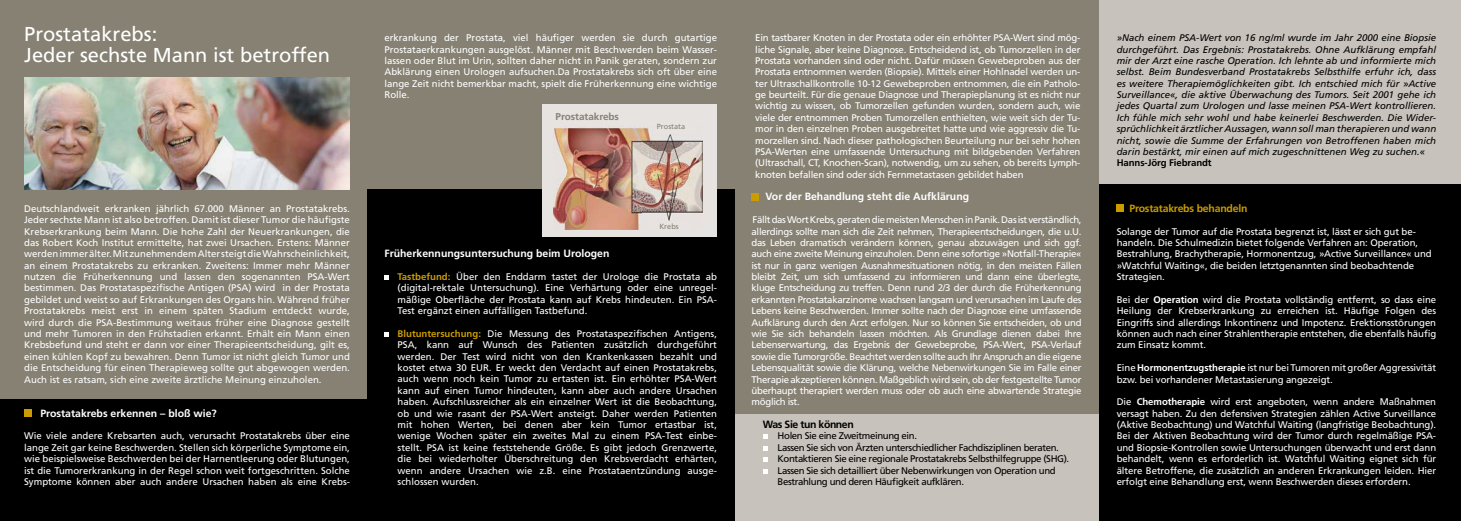
<style>
.page{position:relative;width:1461px;height:521px;background:#868173}
.page>*{position:absolute;margin:0;border:0;box-sizing:border-box;transform-origin:0 0}
.t1{font:20.12px/21px "Frutiger LT Std";color:#fff}
.t2{font:700 10.5px "Frutiger LT Std";color:#fff}
.t3{font:700 10.5px "Frutiger LT Std";letter-spacing:-.02em;color:#ca9c00}
.t4{font:700 10.5px "Frutiger LT Std";letter-spacing:-.04em;color:#000}
.t5{font:700 9.89px "Frutiger LT Std";color:#868173}
.t6{font:9.62px/11.4px "Frutiger LT Std";letter-spacing:-.01em;color:#fff;text-align:justify}
.t7{font:italic 9.62px/11.4px "Frutiger LT Std";color:#000;text-align:justify}
.t8{font:9.62px/11.4px "Frutiger LT Std";letter-spacing:-.04em;color:#000}
.t9{font:700 9.62px "Frutiger LT Std";letter-spacing:-.01em;color:#000}
.t10{font:7.44px "Frutiger LT Std";color:#868173}
.s1{font-weight:700;color:#ca9c00}
.s2{font-weight:700}
</style>
<div class="page">
<div style="left:1099px;top:0;width:362px;height:189px;background:#c7c2bb"></div>
<div style="left:734px;top:414px;width:365px;height:107px;background:#c7c2bb"></div>
<div style="left:367px;top:189px;width:367px;height:332px;background:#000"></div>
<div style="left:1099px;top:185px;width:362px;height:336px;background:#000"></div>
<div style="left:0;top:399px;width:372px;height:122px;background:#000"></div>
<div style="left:24px;top:409px;width:8px;height:8px;background:#ca9c00"></div>
<svg style="left:384px;top:275px;width:5px;height:5px"></svg>
<svg style="left:384px;top:332px;width:5px;height:5px"></svg>
<div style="left:752px;top:193px;width:7px;height:7px;background:#ca9c00"></div>
<div style="left:1117px;top:204px;width:7px;height:8px;background:#ca9c00"></div>
<div style="left:542px;top:104px;width:175px;height:133px;background:#e6e3e0"></div>
<img style="left:553px;top:127px;width:150px;height:102px">
<div style="left:654px;top:123px;width:42px;height:11px;background:#e6e3e0"></div>
<div style="left:648px;top:221px;width:42px;height:8px;background:#e6e3e0"></div>
<svg style="left:763px;top:434px;width:5px;height:5px"></svg>
<svg style="left:763px;top:446px;width:5px;height:5px"></svg>
<svg style="left:763px;top:457px;width:5px;height:5px"></svg>
<svg style="left:763px;top:469px;width:5px;height:4px"></svg>
<img style="left:24px;top:78px;width:326px;height:111px">
<h1 class="t1" style="left:24px;top:24px;width:308px">Prostatakrebs:<br>Jeder sechste Mann ist betroffen</h1>
<p class="t6" style="left:24px;top:203px;width:327px">Deutschlandweit erkranken jährlich 67.000 Männer an Prostatakrebs.<br>Jeder sechste Mann ist also betroffen. Damit ist dieser Tumor die häufigste Krebserkrankung beim Mann. Die hohe Zahl der Neuerkrankungen, die das Robert Koch Institut ermittelte, hat zwei Ursachen. Erstens: Männer werden immer älter. Mit zunehmendem Alter steigt die Wahrscheinlichkeit, an einem Prostatakrebs zu erkranken. Zweitens: Immer mehr Männer nutzen die Früherkennung und lassen den sogenannten PSA-Wert bestimmen. Das Prostataspezifische Antigen (PSA) wird in der Prostata gebildet und weist so auf Erkrankungen des Organs hin. Während früher Prostatakrebs meist erst in einem späten Stadium entdeckt wurde, wird durch die PSA-Bestimmung weitaus früher eine Diagnose gestellt und mehr Tumoren in den Frühstadien erkannt. Erhält ein Mann einen Krebsbefund und steht er dann vor einer Therapieentscheidung, gilt es, einen kühlen Kopf zu bewahren. Denn Tumor ist nicht gleich Tumor und die Entscheidung für einen Therapieweg sollte gut abgewogen werden.<br>Auch ist es ratsam, sich eine zweite ärztliche Meinung einzuholen.</p>
<p class="t2" style="left:40px;top:407px;width:178px">Prostatakrebs erkennen – bloß wie?</p>
<p class="t6" style="left:24px;top:430px;width:327px">Wie viele andere Krebsarten auch, verursacht Prostatakrebs über eine lange Zeit gar keine Beschwerden. Stellen sich körperliche Symptome ein, wie beispielsweise Beschwerden bei der Harnentleerung oder Blutungen, ist die Tumorerkrankung in der Regel schon weit fortgeschritten. Solche Symptome können aber auch andere Ursachen haben als eine Krebs-</p>
<p class="t6" style="left:384px;top:32px;width:334px">erkrankung der Prostata, viel häufiger werden sie durch gutartige Prostataerkrankungen ausgelöst. Männer mit Beschwerden beim Wasser&shy;lassen oder Blut im Urin, sollten daher nicht in Panik geraten, sondern zur Abklärung einen Urologen aufsuchen.Da Prostatakrebs sich oft über eine lange Zeit nicht bemerkbar macht, spielt die Früherkennung eine wichtige Rolle.</p>
<p class="t5" style="left:555px;top:111px;width:65px">Prostatakrebs</p>
<p class="t10" style="left:657px;top:122px;width:30px">Prostata</p>
<p class="t10" style="left:659px;top:222px;width:21px">Krebs</p>
<p class="t2" style="left:384px;top:247px;width:226px">Früherkennungsuntersuchung beim Urologen</p>
<p class="t6" style="left:398px;top:271px;width:321px"><span class="s1">Tastbefund:</span> Über den Enddarm tastet der Urologe die Prostata ab (digital-rektale Untersuchung). Eine Verhärtung oder eine unregel&shy;mäßige Oberfläche der Prostata kann auf Krebs hindeuten. Ein PSA-Test ergänzt einen auffälligen Tastbefund.</p>
<p class="t6" style="left:398px;top:328px;width:321px"><span class="s1">Blutuntersuchung:</span> Die Messung des Prostataspezifischen Antigens, PSA, kann auf Wunsch des Patienten zusätzlich durchgeführt werden. Der Test wird nicht von den Krankenkassen bezahlt und kostet etwa 30 EUR. Er weckt den Verdacht auf einen Prostatakrebs, auch wenn noch kein Tumor zu ertasten ist. Ein erhöhter PSA-Wert kann auf einen Tumor hindeuten, kann aber auch andere Ursachen haben. Aufschlussreicher als ein einzelner Wert ist die Beobachtung, ob und wie rasant der PSA-Wert ansteigt. Daher werden Patienten mit hohen Werten, bei denen aber kein Tumor ertastbar ist, wenige Wochen später ein zweites Mal zu einem PSA-Test einbe&shy;stellt. PSA ist keine feststehende Größe. Es gibt jedoch Grenzwerte, die bei wiederholter Überschreitung den Krebsverdacht erhärten, wenn andere Ursachen wie z.B. eine Prostataentzündung ausge&shy;schlossen wurden.</p>
<p class="t6" style="left:755px;top:32px;width:327px">Ein tastbarer Knoten in der Prostata oder ein erhöhter PSA-Wert sind mög&shy;liche Signale, aber keine Diagnose. Entscheidend ist, ob Tumorzellen in der Prostata vorhanden sind oder nicht. Dafür müssen Gewebeproben aus der Prostata entnommen werden (Biopsie). Mittels einer Hohlnadel werden un&shy;ter Ultraschallkontrolle 10-12 Gewebeproben entnommen, die ein Patholo&shy;ge beurteilt. Für die genaue Diagnose und Therapieplanung ist es nicht nur wichtig zu wissen, ob Tumorzellen gefunden wurden, sondern auch, wie viele der entnommen Proben Tumorzellen enthielten, wie weit sich der Tu&shy;mor in den einzelnen Proben ausgebreitet hatte und wie aggressiv die Tu&shy;morzellen sind. Nach dieser pathologischen Beurteilung nur bei sehr hohen PSA-Werten eine umfassende Untersuchung mit bildgebenden Verfahren (Ultraschall, CT, Knochen-Scan), notwendig, um zu sehen, ob bereits Lymph&shy;knoten befallen sind oder sich Fernmetastasen gebildet haben</p>
<p class="t2" style="left:766px;top:191px;width:205px">Vor der Behandlung steht die Aufklärung</p>
<p class="t6" style="left:752px;top:214px;width:332px">Fällt das Wort Krebs, geraten die meisten Menschen in Panik. Das ist verständlich, allerdings sollte man sich die Zeit nehmen, Therapieentscheidungen, die u.U. das Leben dramatisch verändern können, genau abzuwägen und sich ggf. auch eine zweite Meinung einzuholen. Denn eine sofortige »Notfall-Therapie« ist nur in ganz wenigen Ausnahmesituationen nötig, in den meisten Fällen bleibt Zeit, um sich umfassend zu informieren und dann eine überlegte, kluge Entscheidung zu treffen. Denn rund 2/3 der durch die Früherkennung erkannten Prostatakarzinome wachsen langsam und verursachen im Laufe des Lebens keine Beschwerden. Immer sollte nach der Diagnose eine umfassende Aufklärung durch den Arzt erfolgen. Nur so können Sie entscheiden, ob und wie Sie sich behandeln lassen möchten. Als Grundlage dienen dabei Ihre Lebenserwartung, das Ergebnis der Gewebeprobe, PSA-Wert, PSA-Verlauf sowie die Tumorgröße. Beachtet werden sollte auch Ihr Anspruch an die eigene Lebensqualität sowie die Klärung, welche Nebenwirkungen Sie im Falle einer Therapie akzeptieren können. Maßgeblich wird sein, ob der festgestellte Tumor überhaupt therapiert werden muss oder ob auch eine abwartende Strategie möglich ist.</p>
<p class="t4" style="left:763px;top:418px;width:93px">Was Sie tun können</p>
<p class="t8" style="left:778px;top:430px;width:293px">Holen Sie eine Zweitmeinung ein.<br>Lassen Sie sich von Ärzten unterschiedlicher Fachdisziplinen beraten.<br>Kontaktieren Sie eine regionale Prostatakrebs Selbsthilfegruppe (SHG).<br>Lassen Sie sich detailliert über Nebenwirkungen von Operation und Bestrahlung und deren Häufigkeit aufklären.</p>
<p class="t7" style="left:1117px;top:32px;width:321px">»Nach einem PSA-Wert von 16 ng/ml wurde im Jahr 2000 eine Biopsie durchgeführt. Das Ergebnis: Prostatakrebs. Ohne Aufklärung empfahl mir der Arzt eine rasche Operation. Ich lehnte ab und informierte mich selbst. Beim Bundesverband Prostatakrebs Selbsthilfe erfuhr ich, dass es weitere Therapiemöglichkeiten gibt. Ich entschied mich für »Active Surveillance«, die aktive Überwachung des Tumors. Seit 2001 gehe ich jedes Quartal zum Urologen und lasse meinen PSA-Wert kontrollieren.<br>Ich fühle mich sehr wohl und habe keinerlei Beschwerden. Die Wider&shy;sprüchlichkeit ärztlicher Aussagen, wann soll man therapieren und wann nicht, sowie die Summe der Erfahrungen von Betroffenen haben mich darin bestärkt, mir einen auf mich zugeschnittenen Weg zu suchen.«</p>
<p class="t9" style="left:1117px;top:157px;width:96px">Hanns-Jörg Fiebrandt</p>
<p class="t3" style="left:1129px;top:202px;width:120px">Prostatakrebs behandeln</p>
<p class="t6" style="left:1117px;top:226px;width:316px;text-align:left">Solange der Tumor auf die Prostata begrenzt ist, lässt er sich gut be&shy;handeln. Die Schulmedizin bietet folgende Verfahren an: Operation, Bestrahlung, Brachytherapie, Hormonentzug, »Active Surveillance« und »Watchful Waiting«, die beiden letztgenannten sind beobachtende Strategien.</p>
<p class="t6" style="left:1117px;top:294px;width:321px">Bei der <span class="s2">Operation</span> wird die Prostata vollständig entfernt, so dass eine Heilung der Krebserkrankung zu erreichen ist. Häufige Folgen des Eingriffs sind allerdings Inkontinenz und Impotenz. Erektionsstörungen können auch nach einer Strahlentherapie entstehen, die ebenfalls häufig zum Einsatz kommt.</p>
<p class="t6" style="left:1117px;top:362px;width:321px">Eine <span class="s2">Hormonentzugstherapie</span> ist nur bei Tumoren mit großer Aggressivität bzw. bei vorhandener Metastasierung angezeigt.</p>
<p class="t6" style="left:1117px;top:396px;width:321px">Die <span class="s2">Chemotherapie</span> wird erst angeboten, wenn andere Maßnahmen versagt haben. Zu den defensiven Strategien zählen Active Surveillance (Aktive Beobachtung) und Watchful Waiting (langfristige Beobachtung).<br>Bei der Aktiven Beobachtung wird der Tumor durch regelmäßige PSA&shy;und Biopsie-Kontrollen sowie Untersuchungen überwacht und erst dann behandelt, wenn es erforderlich ist. Watchful Waiting eignet sich für ältere Betroffene, die zusätzlich an anderen Erkrankungen leiden. Hier erfolgt eine Behandlung erst, wenn Beschwerden dieses erfordern.</p>
</div>
